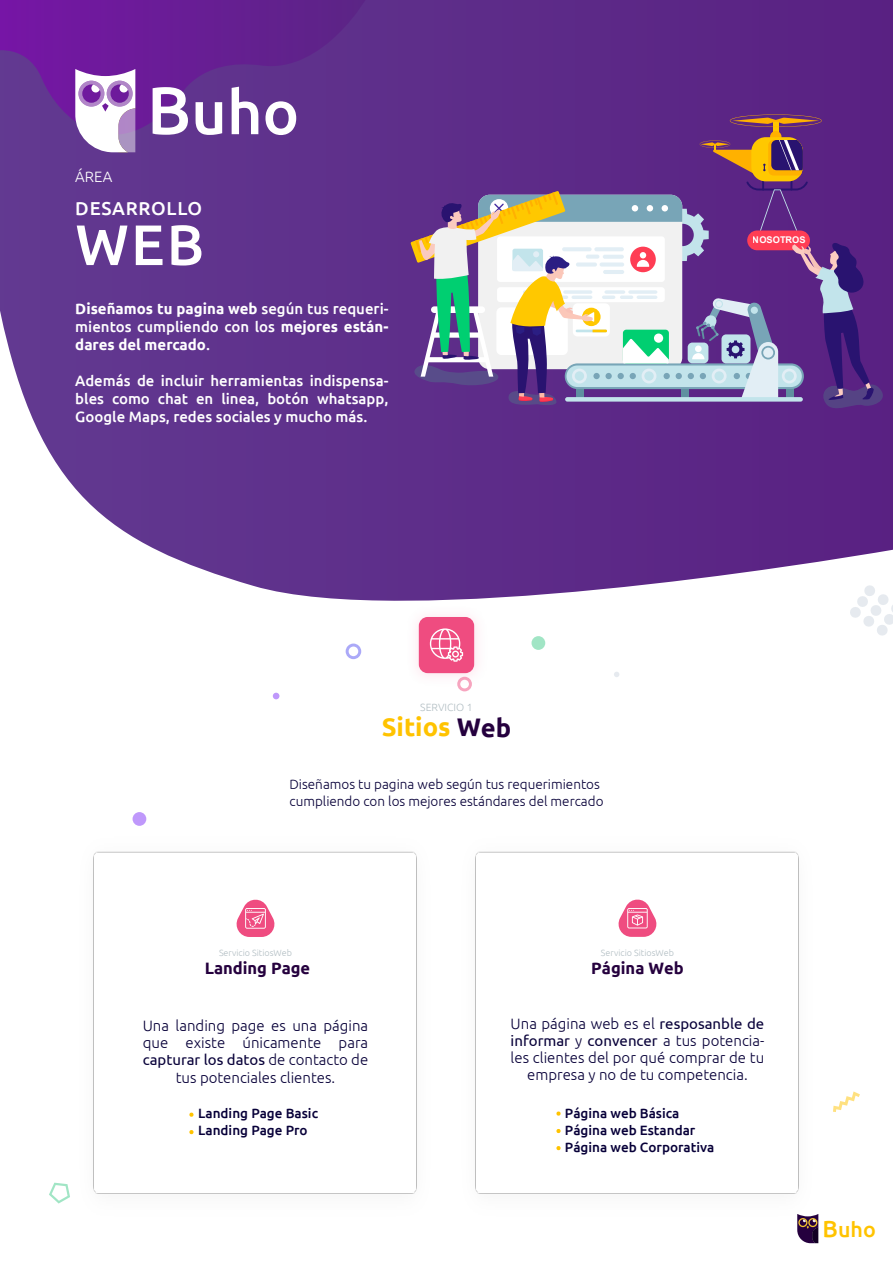
<style>
.page{position:relative;width:893px;height:1263px;background:#fff}
.page>*{position:absolute;margin:0;border:0;box-sizing:border-box;transform-origin:0 0}
.t1{font:500 57px "Ubuntu";color:#fff}
.t2{font:700 25.5px "Ubuntu";letter-spacing:-.005em;color:#ffc300}
.t3{font:500 21.45px "Ubuntu";color:#ffc300}
.t4{font:500 18.75px "Ubuntu";letter-spacing:.04em;color:#fff}
.t5{font:700 16.5px "Ubuntu";color:#25003e}
.t6{font:300 15px/17.1px "Ubuntu";color:#080039;text-align:center}
.t7{font:500 15px/18px "Ubuntu";color:#fff;text-align:justify}
.t8{font:700 15px/18px "Ubuntu";color:#fff;text-align:justify}
.t9{font:300 15px "Ubuntu";color:#fff}
.t10{font:300 13.5px/17.1px "Ubuntu";color:#080039}
.t11{font:500 13.5px/17.1px "Ubuntu";color:#080039}
.t12{font:300 10.5px "Ubuntu";color:#b2bec3}
.t13{font:700 9.3px "Arial";color:#fff}
.t14{font:300 9px "Ubuntu";color:#b2bec3}
.s1{font-weight:500}
.s2{color:#25003e}
.s3{font-weight:400}
.s4{font-size:23.55px}
</style>
<div class="page">
<svg style="left:0;top:0;width:893px;height:601px;background:#6c4195"></svg>
<div style="left:133px;top:812px;width:13px;height:14px;background:#bf98fb;border-radius:50%"></div>
<svg style="left:0;top:0;width:368px;height:135px;background:#662693"></svg>
<svg style="left:153px;top:87px;width:35px;height:48px"></svg>
<svg style="left:196px;top:102px;width:26px;height:33px"></svg>
<svg style="left:232px;top:87px;width:26px;height:47px"></svg>
<svg style="left:265px;top:101px;width:31px;height:34px"></svg>
<svg style="left:75px;top:69px;width:60px;height:83px"></svg>
<svg style="left:614px;top:672px;width:5px;height:5px"></svg>
<img style="left:400px;top:600px;width:94px;height:92px">
<div style="left:419px;top:617px;width:55px;height:56px;background:#ef4c80;border-radius:9px"></div>
<svg style="left:457px;top:677px;width:15px;height:14px"></svg>
<div style="left:531px;top:636px;width:14px;height:14px;background:#a1e5c5;border-radius:50%"></div>
<svg style="left:346px;top:643px;width:15px;height:16px"></svg>
<svg style="left:273px;top:693px;width:6px;height:6px"></svg>
<svg style="left:430px;top:628px;width:33px;height:34px"></svg>
<svg style="left:410px;top:114px;width:473px;height:294px"></svg>
<img style="left:93px;top:851px;width:324px;height:343px">
<svg style="left:189px;top:1112px;width:5px;height:5px"></svg>
<svg style="left:189px;top:1130px;width:5px;height:4px"></svg>
<svg style="left:234px;top:897px;width:43px;height:40px"></svg>
<img style="left:475px;top:851px;width:324px;height:343px">
<svg style="left:556px;top:1111px;width:5px;height:5px"></svg>
<svg style="left:556px;top:1129px;width:5px;height:4px"></svg>
<svg style="left:556px;top:1146px;width:5px;height:4px"></svg>
<svg style="left:616px;top:897px;width:43px;height:40px"></svg>
<svg style="left:833px;top:1091px;width:27px;height:21px"></svg>
<svg style="left:49px;top:1183px;width:21px;height:20px"></svg>
<svg style="left:850px;top:585px;width:43px;height:50px"></svg>
<svg style="left:797px;top:1214px;width:21px;height:29px"></svg>
<p class="t9" style="left:75px;top:167px;width:39px">ÁREA</p>
<p class="t4" style="left:75px;top:196px;width:128px">DESARROLLO</p>
<h1 class="t1" style="left:75px;top:209px;width:130px">WEB</h1>
<p class="t8" style="left:75px;top:299px;width:315px">Diseñamos tu pagina web <span class="s1">según tus requeri&shy;mientos cumpliendo con los</span> mejores están&shy;dares del mercado<span class="s1">.</span></p>
<p class="t7" style="left:75px;top:371px;width:315px">Además de incluir herramientas indispensa&shy;bles como chat en linea, botón whatsapp, Google Maps, redes sociales y mucho más.</p>
<p class="t13" style="left:753px;top:233px;width:54px">NOSOTROS</p>
<p class="t12" style="left:420px;top:700px;width:54px">SERVICIO 1</p>
<h2 class="t2" style="left:382px;top:712px;width:131px">Sitios <span class="s2">Web</span></h2>
<p class="t10" style="left:289px;top:775px;width:316px">Diseñamos tu pagina web según tus requerimientos cumpliendo con los mejores estándares del mercado</p>
<p class="t14" style="left:219px;top:947px;width:75px">Servicio SitiosWeb</p>
<p class="t14" style="left:601px;top:947px;width:75px">Servicio SitiosWeb</p>
<p class="t5" style="left:591px;top:958px;width:94px">Página Web</p>
<p class="t6" style="left:511px;top:1014px;width:255px">Una página web es el <span class="s3">resposanble de informar</span> y <span class="s3">convencer</span> a tus potencia&shy;les clientes del por qué comprar de tu empresa y no de tu competencia.</p>
<p class="t11" style="left:565px;top:1104px;width:151px">Página web Básica<br>Página web Estandar<br>Página web Corporativa</p>
<p class="t5" style="left:205px;top:958px;width:107px">Landing Page</p>
<p class="t6" style="left:143px;top:1017px;width:227px">Una landing page es una página que existe únicamente para <span class="s3">capturar los datos</span> de contacto de tus potenciales clientes.</p>
<p class="t11" style="left:198px;top:1104px;width:121px">Landing Page Basic<br>Landing Page Pro</p>
<h3 class="t3" style="left:823px;top:1215px;width:55px"><span class="s4">B</span>uho</h3>
</div>
